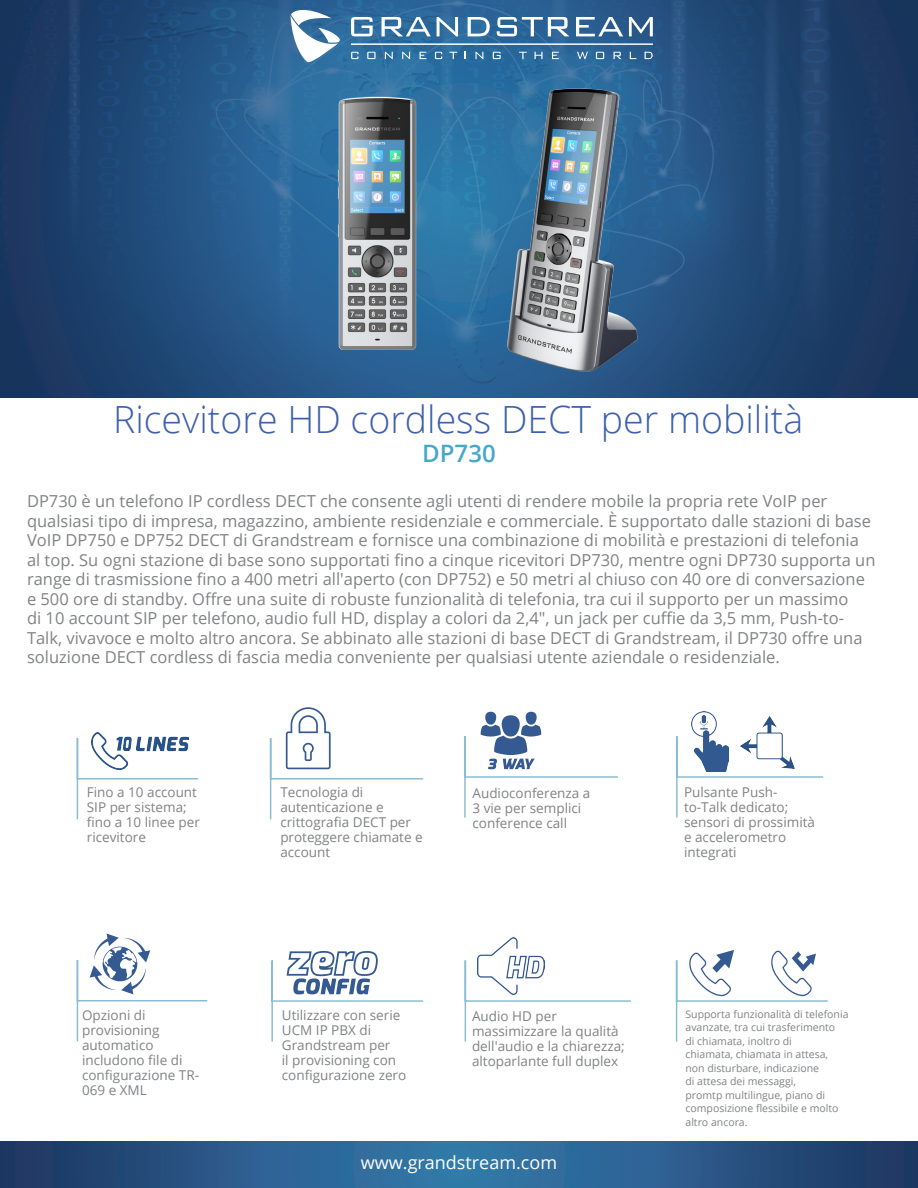
<style>
.page{position:relative;width:918px;height:1188px;background:#fff}
.page>*{position:absolute;margin:0;border:0;box-sizing:border-box;transform-origin:0 0}
.t1{font:300 37.5px "Open Sans";color:#3e60ac}
.t2{font:600 24px "Open Sans";color:#46a8ca}
.t3{font:18px "Open Sans";color:#fff}
.t4{font:16.5px/19.5px "Open Sans";color:#808285}
.t5{font:13.5px/15px "Open Sans";color:#808285}
.t6{font:10.5px/13.5px "Open Sans";color:#808285}
</style>
<div class="page">
<svg style="left:0;top:1142px;width:918px;height:46px;background:#295988"></svg>
<svg style="left:76px;top:737px;width:123px;height:83px"></svg>
<svg style="left:676px;top:736px;width:148px;height:82px"></svg>
<svg style="left:464px;top:960px;width:167px;height:82px"></svg>
<img style="left:92px;top:733px;width:97px;height:36px">
<svg style="left:269px;top:707px;width:155px;height:113px"></svg>
<div style="left:485px;top:712px;width:12px;height:13px;background:#355a92;border-radius:50%"></div>
<div style="left:525px;top:712px;width:12px;height:13px;background:#355a92;border-radius:50%"></div>
<svg style="left:464px;top:715px;width:154px;height:103px"></svg>
<img style="left:691px;top:712px;width:38px;height:60px">
<svg style="left:76px;top:934px;width:132px;height:108px"></svg>
<svg style="left:271px;top:951px;width:153px;height:91px"></svg>
<svg style="left:675px;top:950px;width:153px;height:92px"></svg>
<img style="left:477px;top:938px;width:68px;height:56px">
<img style="left:741px;top:717px;width:53px;height:52px">
<img style="left:0;top:0;width:918px;height:397px">
<svg style="left:291px;top:10px;width:49px;height:52px"></svg>
<svg style="left:351px;top:17px;width:22px;height:19px"></svg>
<svg style="left:382px;top:17px;width:49px;height:19px"></svg>
<svg style="left:437px;top:17px;width:21px;height:19px"></svg>
<svg style="left:468px;top:17px;width:22px;height:19px"></svg>
<svg style="left:497px;top:17px;width:72px;height:19px"></svg>
<svg style="left:576px;top:17px;width:47px;height:19px"></svg>
<svg style="left:629px;top:17px;width:24px;height:19px"></svg>
<svg style="left:351px;top:52px;width:7px;height:7px"></svg>
<svg style="left:367px;top:52px;width:9px;height:7px"></svg>
<svg style="left:385px;top:52px;width:8px;height:7px"></svg>
<svg style="left:402px;top:52px;width:8px;height:7px"></svg>
<svg style="left:420px;top:52px;width:6px;height:7px"></svg>
<svg style="left:435px;top:52px;width:7px;height:7px"></svg>
<svg style="left:449px;top:52px;width:8px;height:7px"></svg>
<svg style="left:476px;top:52px;width:7px;height:7px"></svg>
<svg style="left:493px;top:52px;width:8px;height:7px"></svg>
<svg style="left:519px;top:52px;width:8px;height:7px"></svg>
<svg style="left:535px;top:52px;width:8px;height:7px"></svg>
<svg style="left:552px;top:52px;width:7px;height:7px"></svg>
<svg style="left:645px;top:52px;width:8px;height:7px"></svg>
<svg style="left:596px;top:52px;width:8px;height:7px"></svg>
<svg style="left:614px;top:52px;width:7px;height:7px"></svg>
<svg style="left:630px;top:52px;width:6px;height:7px"></svg>
<svg style="left:577px;top:52px;width:11px;height:7px"></svg>
<hr style="left:351px;top:44px;width:302px;height:1px;background:#fff">
<img style="left:488px;top:74px;width:183px;height:324px">
<img style="left:277px;top:72px;width:183px;height:326px">
<p class="t1" style="left:113px;top:394px;width:692px">Ricevitore HD cordless DECT per mobilità</p>
<p class="t2" style="left:422px;top:437px;width:75px">DP730</p>
<p class="t4" style="left:27px;top:491px;width:850px">DP730 è un telefono IP cordless DECT che consente agli utenti di rendere mobile la propria rete VoIP per qualsiasi tipo di impresa, magazzino, ambiente residenziale e commerciale. È supportato dalle stazioni di base VoIP DP750 e DP752 DECT di Grandstream e fornisce una combinazione di mobilità e prestazioni di telefonia al top. Su ogni stazione di base sono supportati fino a cinque ricevitori DP730, mentre ogni DP730 supporta un range di trasmissione fino a 400 metri all'aperto (con DP752) e 50 metri al chiuso con 40 ore di conversazione e 500 ore di standby. Offre una suite di robuste funzionalità di telefonia, tra cui il supporto per un massimo<br>di 10 account SIP per telefono, audio full HD, display a colori da 2,4", un jack per cuffie da 3,5 mm, Push-to-Talk, vivavoce e molto altro ancora. Se abbinato alle stazioni di base DECT di Grandstream, il DP730 offre una soluzione DECT cordless di fascia media conveniente per qualsiasi utente aziendale o residenziale.</p>
<p class="t5" style="left:87px;top:785px;width:115px">Fino a 10 account<br>SIP per sistema; fino a 10 linee per ricevitore</p>
<p class="t5" style="left:280px;top:785px;width:144px">Tecnologia di autenticazione e crittografia DECT per proteggere chiamate e account</p>
<p class="t5" style="left:472px;top:785px;width:119px">Audioconferenza a<br>3 vie per semplici conference call</p>
<p class="t5" style="left:684px;top:785px;width:133px">Pulsante Push&shy;to-Talk dedicato; sensori di prossimità e accelerometro integrati</p>
<p class="t5" style="left:82px;top:1007px;width:118px">Opzioni di provisioning automatico includono file di configurazione TR-<br>069 e XML</p>
<p class="t5" style="left:282px;top:1008px;width:126px">Utilizzare con serie<br>UCM IP PBX di<br>Grandstream per<br>il provisioning con configurazione zero</p>
<p class="t6" style="left:686px;top:1007px;width:165px">Supporta funzionalità di telefonia avanzate, tra cui trasferimento<br>di chiamata, inoltro di<br>chiamata, chiamata in attesa, non disturbare, indicazione<br>di attesa dei messaggi,<br>promtp multilingue, piano di composizione flessibile e molto altro ancora.</p>
<p class="t5" style="left:472px;top:1008px;width:154px">Audio HD per massimizzare la qualità dell'audio e la chiarezza; altoparlante full duplex</p>
<p class="t3" style="left:361px;top:1151px;width:198px">www.grandstream.com</p>
</div>
